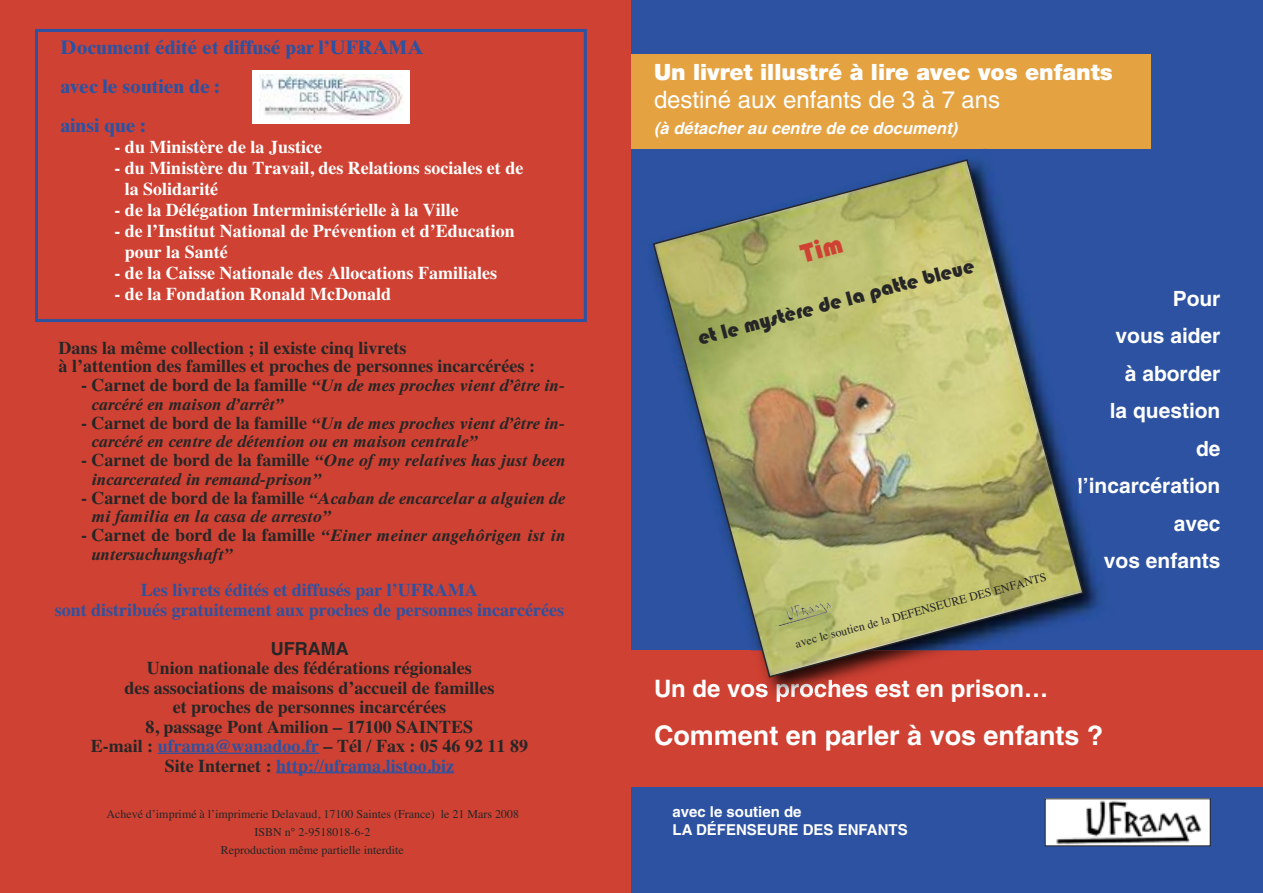
<style>
.page{position:relative;width:1263px;height:893px;background:#fff}
.page>*{position:absolute;margin:0;border:0;box-sizing:border-box;transform-origin:0 0}
.t1{font:700 27px "Helvetica";color:#fff}
.t2{font:700 24px "Helvetica";color:#fff}
.t3{font:24px "Helvetica";color:#fff}
.t4{font:900 22.5px "Helvetica Neue";color:#fff}
.t5{font:700 21px/37.5px "Helvetica";color:#fff;text-align:right}
.t6{font:21px "Bauhaus 93";color:#272627}
.t7{font:700 19.5px/39px "Times Ten";color:#2c52a1}
.t8{font:700 18px/21px "Times";color:#fff}
.t9{font:700 18px/19.5px "Times";color:#2c52a1;text-align:center}
.t10{font:18px/19.5px "Times Bold TT";color:#272627;text-align:center}
.t11{font:700 18px/18.8px "Times";color:#272627}
.t12{font:700 18px "Helvetica";color:#272627}
.t13{font:italic 700 16.5px/18.8px "Times Ten";color:#272627}
.t14{font:italic 700 16.5px "Helvetica";letter-spacing:.005em;color:#fff}
.t15{font:700 15px/18px "Helvetica";color:#fff}
.t16{font:12px/18px "Times";color:#272627;text-align:center}
.s1{font-family:"Times";font-style:normal;font-size:18px}
.s2{color:#272627}
</style>
<div class="page">
<div style="left:0;top:0;width:631px;height:893px;background:#cf4233"></div>
<div style="left:631px;top:0;width:632px;height:893px;background:#2c52a1"></div>
<div style="left:631px;top:54px;width:520px;height:95px;background:#e5a241"></div>
<div style="left:631px;top:651px;width:632px;height:136px;background:#cf4233"></div>
<div style="left:1045px;top:799px;width:165px;height:47px;background:#fff"></div>
<img style="left:1056px;top:800px;width:146px;height:44px">
<div style="left:252px;top:70px;width:157px;height:53px;background:#fff"></div>
<img style="left:259px;top:74px;width:144px;height:45px">
<img style="left:766px;top:679px;width:75px;height:1px">
<img style="left:759px;top:680px;width:93px;height:22px">
<img style="left:652px;top:159px;width:433px;height:520px">
<div style="left:35px;top:29px;width:552px;height:293px;border:3px solid #2c52a1"></div>
<hr style="left:158px;top:753px;width:161px;height:1px;background:#2c52a1">
<hr style="left:276px;top:772px;width:178px;height:1px;background:#2c52a1">
<img style="left:786px;top:604px;width:24px;height:16px">
<svg style="left:799px;top:239px;width:44px;height:24px"></svg>
<p class="t7" style="left:60px;top:30px;width:365px">Document édité et diffusé par l’UFRAMA avec le soutien de :<br>ainsi que :</p>
<p class="t8" style="left:114px;top:136px;width:209px">- du Ministère de la Justice</p>
<p class="t8" style="left:125px;top:157px;width:400px;text-indent:-10px">- du Ministère du Travail, des Relations sociales et de la Solidarité</p>
<p class="t8" style="left:114px;top:199px;width:346px">- de la Délégation Interministérielle à la Ville</p>
<p class="t8" style="left:125px;top:220px;width:392px;text-indent:-10px">- de l’Institut National de Prévention et d’Education pour la Santé</p>
<p class="t8" style="left:114px;top:262px;width:384px">- de la Caisse Nationale des Allocations Familiales</p>
<p class="t8" style="left:114px;top:283px;width:278px">- de la Fondation Ronald McDonald</p>
<p class="t11" style="left:59px;top:338px;width:478px">Dans la même collection ; il existe cinq livrets<br>à l’attention des familles et proches de personnes incarcérées :</p>
<p class="t13" style="left:91px;top:378px;width:475px;text-indent:-10px"><span class="s1">- Carnet de bord de la famille</span> “Un de mes proches vient d’être in&shy;carcéré en maison d’arrêt”</p>
<p class="t13" style="left:91px;top:415px;width:475px;text-indent:-10px"><span class="s1">- Carnet de bord de la famille</span> “Un de mes proches vient d’être in&shy;carcéré en centre de détention ou en maison centrale”</p>
<p class="t13" style="left:91px;top:453px;width:475px;text-indent:-10px"><span class="s1">- Carnet de bord de la famille</span> “One of my relatives has just been incarcerated in remand-prison”</p>
<p class="t13" style="left:91px;top:490px;width:475px;text-indent:-10px"><span class="s1">- Carnet de bord de la famille</span> “Acaban de encarcelar a alguien de mi familia en la casa de arresto”</p>
<p class="t13" style="left:91px;top:528px;width:475px;text-indent:-10px"><span class="s1">- Carnet de bord de la famille</span> “Einer meiner angehôrigen ist in untersuchungshaft”</p>
<p class="t9" style="left:55px;top:580px;width:511px">Les livrets édités et diffusés par l’UFRAMA<br>sont distribués gratuitement aux proches de personnes incarcérées</p>
<p class="t12" style="left:271px;top:642px;width:79px">UFRAMA</p>
<p class="t10" style="left:124px;top:658px;width:372px">Union nationale des fédérations régionales<br>des associations de maisons d’accueil de familles et proches de personnes incarcérées<br>8, passage Pont Amilion – 17100 SAINTES</p>
<p class="t9" style="left:91px;top:736px;width:439px"><span class="s2">E-mail :</span> uframa@wanadoo.fr <span class="s2">– Tél / Fax : 05 46 92 11 89<br>Site Internet :</span> http://uframa.listoo.biz</p>
<p class="t16" style="left:106px;top:805px;width:414px">Achevé d’imprimé à l’imprimerie Delavaud, 17100 Saintes (France) le 21 Mars 2008<br>ISBN n° 2-9518018-6-2<br>Reproduction même partielle interdite</p>
<h3 class="t4" style="left:654px;top:64px;width:460px">Un livret illustré à lire avec vos enfants</h3>
<h2 class="t3" style="left:654px;top:90px;width:348px">destiné aux enfants de 3 à 7 ans</h2>
<p class="t14" style="left:654px;top:122px;width:305px">(à détacher au centre de ce document)</p>
<p class="t6" style="left:695px;top:327px;width:287px;rotate:-15deg">et le mystère de la patte bleue</p>
<p class="t16" style="left:793px;top:635px;width:261px;rotate:-15deg">avec le soutien de la DEFENSEURE DES ENFANTS</p>
<p class="t5" style="left:1077px;top:282px;width:145px">Pour<br>vous aider<br>à aborder<br>la question<br>de l’incarcération avec<br>vos enfants</p>
<h2 class="t2" style="left:654px;top:680px;width:396px">Un de vos proches est en prison…</h2>
<h1 class="t1" style="left:654px;top:725px;width:451px">Comment en parler à vos enfants ?</h1>
<p class="t15" style="left:672px;top:804px;width:237px">avec le soutien de<br>LA DÉFENSEURE DES ENFANTS</p>
</div>
